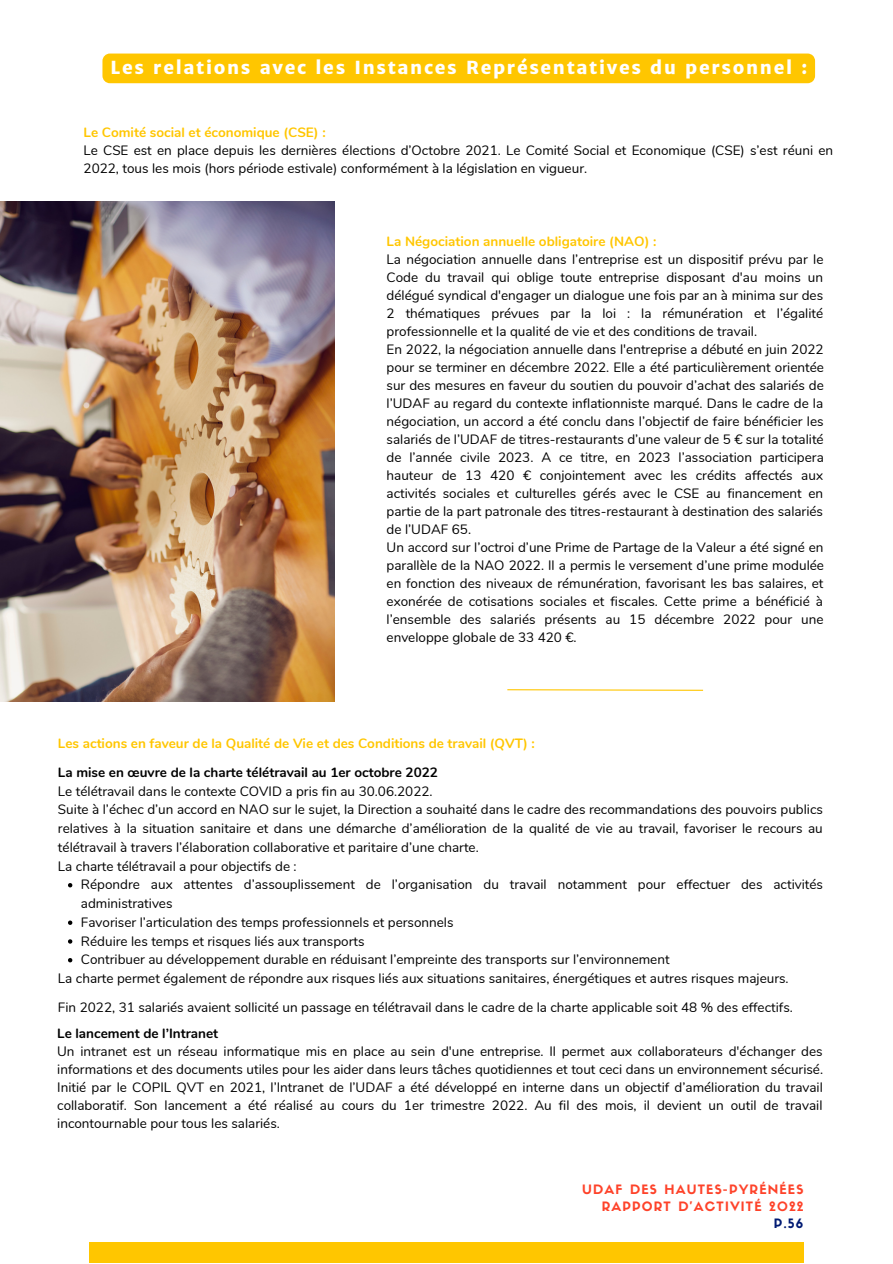
<style>
.page{position:relative;width:893px;height:1264px;background:#fff}
.page>*{position:absolute;margin:0;border:0;box-sizing:border-box;transform-origin:0 0}
.t1{font:800 18px "Merriweather Sans";letter-spacing:.09em;color:#fff}
.t2{font:13.5px/18px "Nunito";color:#000;text-align:justify}
.t3{font:700 13.5px "Nunito";color:#ffc600}
.t4{font:700 13.5px "Nunito";color:#000}
.t5{font:12.75px "Sifonn Basic";letter-spacing:.09em;color:#fe4229}
.t6{font:12.75px "Sifonn Basic";color:#001a73}
</style>
<div class="page">
<div style="left:89px;top:1242px;width:714px;height:20px;background:#ffc600"></div>
<svg style="left:507px;top:689px;width:197px;height:2px"></svg>
<img style="left:0;top:201px;width:334px;height:501px">
<div style="left:102px;top:54px;width:713px;height:29px;background:#ffc600"></div>
<svg style="left:68px;top:883px;width:4px;height:4px"></svg>
<svg style="left:68px;top:920px;width:4px;height:4px"></svg>
<svg style="left:68px;top:939px;width:4px;height:4px"></svg>
<svg style="left:68px;top:958px;width:4px;height:4px"></svg>
<p class="t1" style="left:110px;top:56px;width:698px">Les relations avec les Instances Représentatives du personnel :</p>
<p class="t3" style="left:84px;top:124px;width:243px">Le Comité social et économique (CSE) :</p>
<p class="t2" style="left:84px;top:142px;width:751px">Le CSE est en place depuis les dernières élections d’Octobre 2021. Le Comité Social et Economique (CSE) s’est réuni en<br>2022, tous les mois (hors période estivale) conformément à la législation en vigueur.</p>
<p class="t3" style="left:386px;top:232px;width:271px">La Négociation annuelle obligatoire (NAO) :</p>
<p class="t2" style="left:386px;top:250px;width:438px">La négociation annuelle dans l’entreprise est un dispositif prévu par le Code du travail qui oblige toute entreprise disposant d'au moins un délégué syndical d'engager un dialogue une fois par an à minima sur des 2 thématiques prévues par la loi : la rémunération et l’égalité professionnelle et la qualité de vie et des conditions de travail.</p>
<p class="t2" style="left:386px;top:340px;width:439px">En 2022, la négociation annuelle dans l'entreprise a débuté en juin 2022 pour se terminer en décembre 2022. Elle a été particulièrement orientée sur des mesures en faveur du soutien du pouvoir d’achat des salariés de l’UDAF au regard du contexte inflationniste marqué. Dans le cadre de la négociation, un accord a été conclu dans l’objectif de faire bénéficier les salariés de l’UDAF de titres-restaurants d’une valeur de 5 € sur la totalité de l’année civile 2023. A ce titre, en 2023 l’association participera hauteur de 13 420 € conjointement avec les crédits affectés aux activités sociales et culturelles gérés avec le CSE au financement en partie de la part patronale des titres-restaurant à destination des salariés de l’UDAF 65.</p>
<p class="t2" style="left:386px;top:538px;width:439px">Un accord sur l’octroi d’une Prime de Partage de la Valeur a été signé en parallèle de la NAO 2022. Il a permis le versement d’une prime modulée en fonction des niveaux de rémunération, favorisant les bas salaires, et exonérée de cotisations sociales et fiscales. Cette prime a bénéficié à l’ensemble des salariés présents au 15 décembre 2022 pour une enveloppe globale de 33 420 €.</p>
<p class="t3" style="left:58px;top:734px;width:478px">Les actions en faveur de la Qualité de Vie et des Conditions de travail (QVT) :</p>
<p class="t4" style="left:58px;top:763px;width:381px">La mise en œuvre de la charte télétravail au 1er octobre 2022</p>
<p class="t2" style="left:58px;top:782px;width:376px">Le télétravail dans le contexte COVID a pris fin au 30.06.2022.</p>
<p class="t2" style="left:58px;top:800px;width:766px;line-height:18.8px">Suite à l’échec d’un accord en NAO sur le sujet, la Direction a souhaité dans le cadre des recommandations des pouvoirs publics relatives à la situation sanitaire et dans une démarche d’amélioration de la qualité de vie au travail, favoriser le recours au télétravail à travers l’élaboration collaborative et paritaire d’une charte.</p>
<p class="t2" style="left:58px;top:857px;width:240px">La charte télétravail a pour objectifs de :</p>
<p class="t2" style="left:81px;top:875px;width:743px;line-height:18.8px">Répondre aux attentes d’assouplissement de l’organisation du travail notamment pour effectuer des activités administratives</p>
<p class="t2" style="left:81px;top:913px;width:374px">Favoriser l’articulation des temps professionnels et personnels</p>
<p class="t2" style="left:81px;top:932px;width:285px">Réduire les temps et risques liés aux transports</p>
<p class="t2" style="left:81px;top:950px;width:590px">Contribuer au développement durable en réduisant l’empreinte des transports sur l’environnement</p>
<p class="t2" style="left:58px;top:969px;width:732px">La charte permet également de répondre aux risques liés aux situations sanitaires, énergétiques et autres risques majeurs.</p>
<p class="t2" style="left:58px;top:998px;width:736px">Fin 2022, 31 salariés avaient sollicité un passage en télétravail dans le cadre de la charte applicable soit 48 % des effectifs.</p>
<p class="t4" style="left:57px;top:1024px;width:162px">Le lancement de l’Intranet</p>
<p class="t2" style="left:57px;top:1042px;width:767px">Un intranet est un réseau informatique mis en place au sein d'une entreprise. Il permet aux collaborateurs d'échanger des informations et des documents utiles pour les aider dans leurs tâches quotidiennes et tout ceci dans un environnement sécurisé.</p>
<p class="t2" style="left:57px;top:1078px;width:767px">Initié par le COPIL QVT en 2021, l’Intranet de l’UDAF a été développé en interne dans un objectif d’amélioration du travail collaboratif. Son lancement a été réalisé au cours du 1er trimestre 2022. Au fil des mois, il devient un outil de travail incontournable pour tous les salariés.</p>
<p class="t5" style="left:582px;top:1184px;width:223px">UDAF DES HAUTES-PYRÉNÉES</p>
<p class="t5" style="left:601px;top:1201px;width:203px">RAPPORT D'ACTIVITÉ 2022</p>
<p class="t6" style="left:773px;top:1218px;width:31px">P.56</p>
</div>
